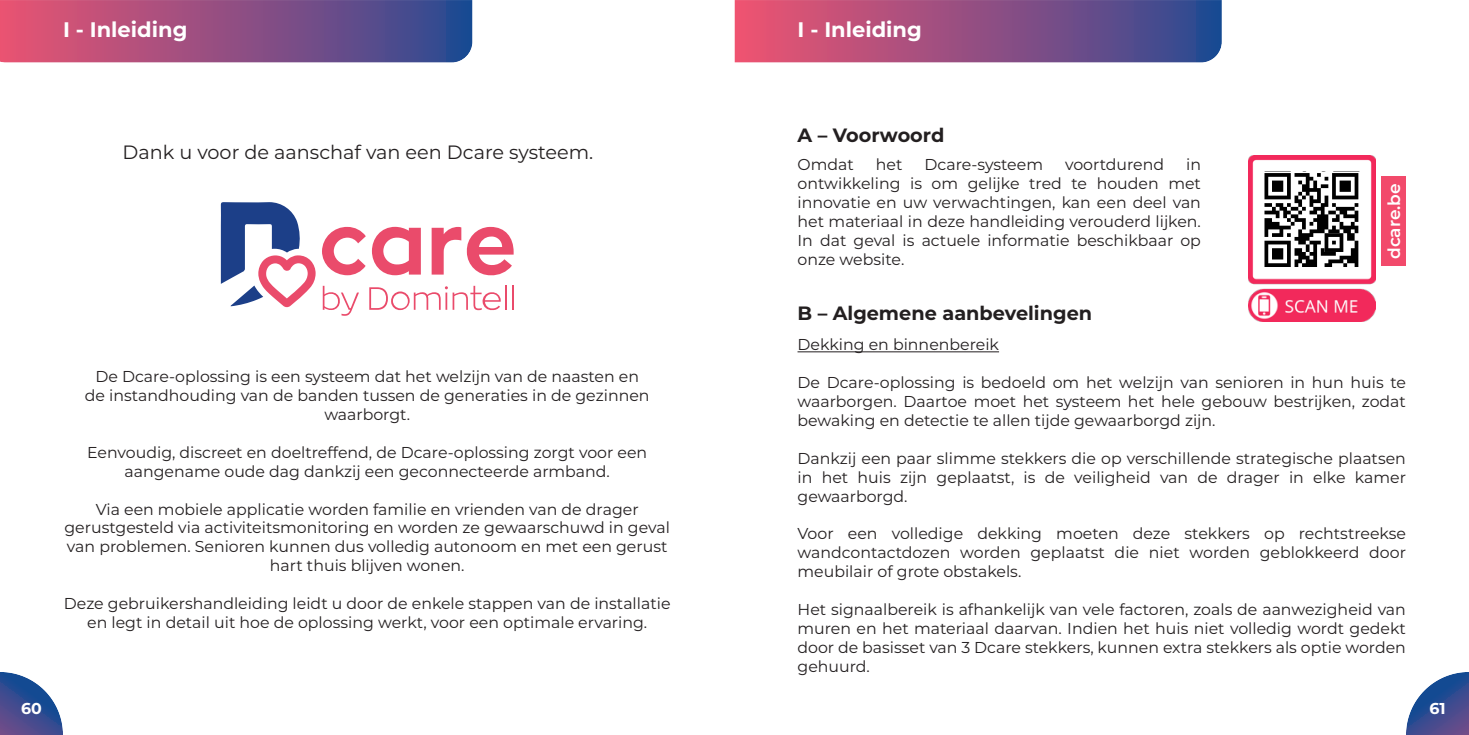
<style>
.page{position:relative;width:1469px;height:735px;background:#fff}
.page>*{position:absolute;margin:0;border:0;box-sizing:border-box;transform-origin:0 0}
.t1{font:700 21px "Montserrat";color:#fff}
.t2{font:19.25px "Montserrat";color:#231f20}
.t3{font:700 19.25px "Montserrat";color:#231f20}
.t4{font:600 16.97px "Montserrat";color:#fff}
.t5{font:15.75px/18.9px "Montserrat";color:#231f20;text-align:justify}
.t6{font:700 15.75px "Montserrat";color:#fff}
</style>
<div class="page">
<svg style="left:0;top:672px;width:63px;height:62px"></svg>
<svg style="left:1406px;top:672px;width:62px;height:62px"></svg>
<svg style="left:734px;top:0;width:487px;height:63px;background:#905183"></svg>
<svg style="left:0;top:0;width:472px;height:63px;background:#8d5084"></svg>
<svg style="left:322px;top:226px;width:44px;height:49px"></svg>
<svg style="left:372px;top:227px;width:49px;height:48px"></svg>
<svg style="left:431px;top:227px;width:82px;height:48px"></svg>
<svg style="left:323px;top:286px;width:36px;height:29px"></svg>
<svg style="left:369px;top:286px;width:132px;height:24px"></svg>
<hr style="left:504px;top:285px;width:2px;height:25px;background:#ea4b6b">
<svg style="left:512px;top:285px;width:1px;height:25px"></svg>
<svg style="left:221px;top:202px;width:95px;height:105px"></svg>
<hr style="left:797px;top:351px;width:202px;height:1px;background:#231f20">
<div style="left:1381px;top:176px;width:24px;height:90px;background:#f24a6b"></div>
<img style="left:1248px;top:156px;width:127px;height:165px">
<div style="left:1260px;top:171px;width:102px;height:97px;background:#fff"></div>
<svg style="left:1264px;top:173px;width:94px;height:94px"></svg>
<h1 class="t1" style="left:63px;top:19px;width:126px">I - Inleiding</h1>
<p class="t2" style="left:122px;top:142px;width:472px">Dank u voor de aanschaf van een Dcare systeem.</p>
<p class="t5" style="left:85px;top:367px;width:566px;text-align:center">De Dcare-oplossing is een systeem dat het welzijn van de naasten en de instandhouding van de banden tussen de generaties in de gezinnen waarborgt.</p>
<p class="t5" style="left:87px;top:443px;width:561px;text-align:center">Eenvoudig, discreet en doeltreffend, de Dcare-oplossing zorgt voor een aangename oude dag dankzij een geconnecteerde armband.</p>
<p class="t5" style="left:64px;top:499px;width:607px;text-align:center">Via een mobiele applicatie worden familie en vrienden van de drager gerustgesteld via activiteitsmonitoring en worden ze gewaarschuwd in geval van problemen. Senioren kunnen dus volledig autonoom en met een gerust hart thuis blijven wonen.</p>
<p class="t5" style="left:64px;top:594px;width:608px;text-align:center">Deze gebruikershandleiding leidt u door de enkele stappen van de installatie en legt in detail uit hoe de oplossing werkt, voor een optimale ervaring.</p>
<h1 class="t1" style="left:797px;top:19px;width:126px">I - Inleiding</h1>
<p class="t3" style="left:797px;top:124px;width:148px">A – Voorwoord</p>
<p class="t5" style="left:797px;top:156px;width:58px">Omdat</p>
<p class="t5" style="left:875px;top:156px;width:28px">het</p>
<p class="t5" style="left:924px;top:156px;width:120px">Dcare-systeem</p>
<p class="t5" style="left:1065px;top:156px;width:100px">voortdurend</p>
<p class="t5" style="left:797px;top:156px;width:405px;text-indent:388px">in ontwikkeling is om gelijke tred te houden met innovatie en uw verwachtingen, kan een deel van het materiaal in deze handleiding verouderd lijken.<br>In dat geval is actuele informatie beschikbaar op onze website.</p>
<p class="t3" style="left:797px;top:303px;width:296px">B – Algemene aanbevelingen</p>
<p class="t4" style="left:1386px;top:259px;width:77px;rotate:-90deg">dcare.be</p>
<p class="t5" style="left:797px;top:335px;width:203px">Dekking en binnenbereik</p>
<p class="t5" style="left:797px;top:373px;width:610px">De Dcare-oplossing is bedoeld om het welzijn van senioren in hun huis te waarborgen. Daartoe moet het systeem het hele gebouw bestrijken, zodat bewaking en detectie te allen tijde gewaarborgd zijn.</p>
<p class="t5" style="left:797px;top:449px;width:610px">Dankzij een paar slimme stekkers die op verschillende strategische plaatsen in het huis zijn geplaatst, is de veiligheid van de drager in elke kamer gewaarborgd.</p>
<p class="t5" style="left:797px;top:524px;width:610px">Voor een volledige dekking moeten deze stekkers op rechtstreekse wandcontactdozen worden geplaatst die niet worden geblokkeerd door meubilair of grote obstakels.</p>
<p class="t5" style="left:797px;top:600px;width:610px">Het signaalbereik is afhankelijk van vele factoren, zoals de aanwezigheid van muren en het materiaal daarvan. Indien het huis niet volledig wordt gedekt door de basisset van 3 Dcare stekkers, kunnen extra stekkers als optie worden gehuurd.</p>
<p class="t6" style="left:21px;top:699px;width:22px">60</p>
<p class="t6" style="left:1429px;top:699px;width:18px">61</p>
</div>
